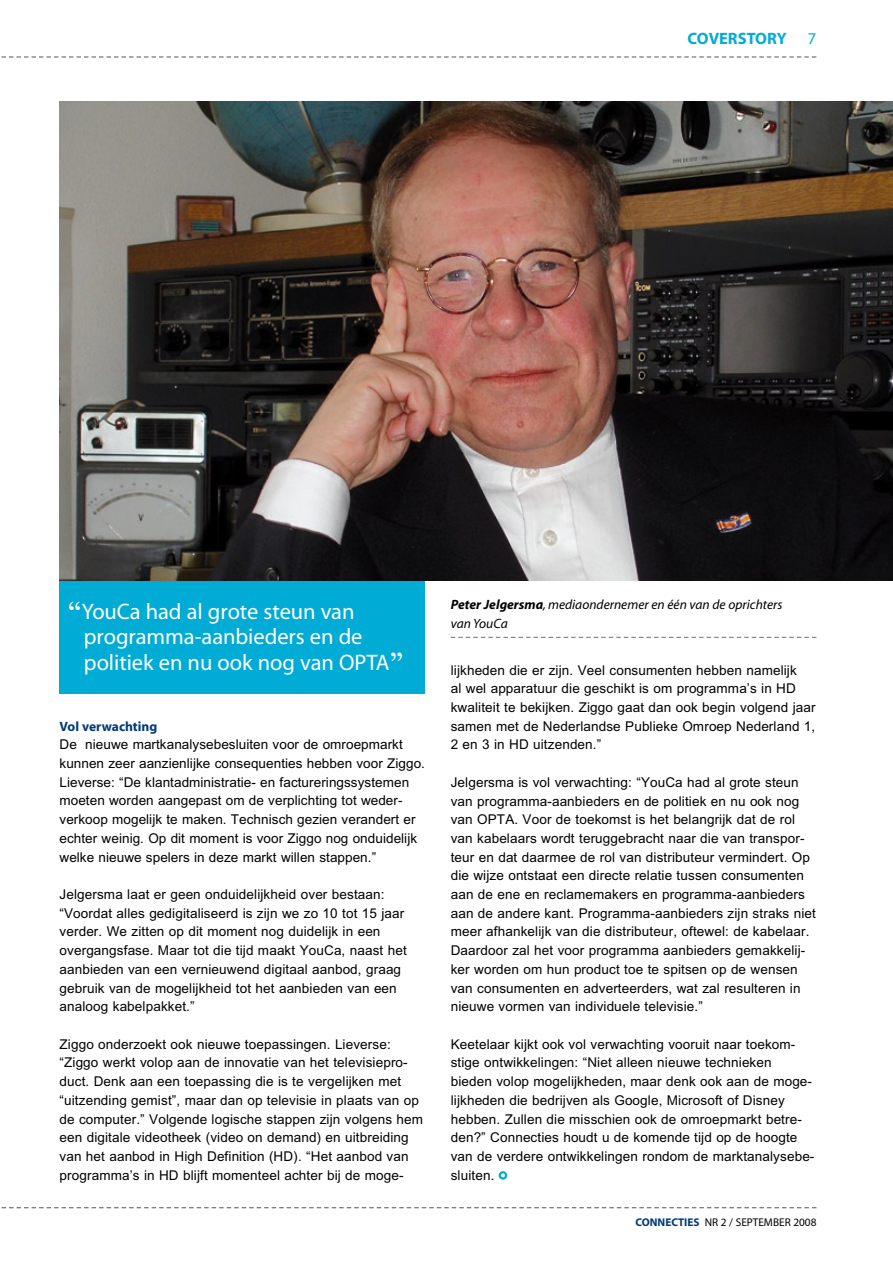
<style>
.page{position:relative;width:893px;height:1263px;background:#fff}
.page>*{position:absolute;margin:0;border:0;box-sizing:border-box;transform-origin:0 0}
.t1{font:22.5px/25.5px "Myriad MM 400 600";letter-spacing:-.005em;color:#fff}
.t2{font:16.5px "Myriad MM 700 600";color:#00acd6}
.t3{font:16.5px "Myriad MM 400 600";color:#00acd6}
.t4{font:13.5px/18.8px "M Arial";letter-spacing:.01em;color:#000}
.t5{font:13.5px/18.8px "Myriad MM It 400 600";color:#000}
.t6{font:13.5px "Myriad MM 700 600";color:#003b79}
.t7{font:11.25px "Myriad MM 400 600";color:#000}
.s1{font-family:"New Baskerville";font-size:36px}
.s2{font-family:"Myriad MM It 700 600"}
.s3{font-family:"Myriad MM 700 600";color:#003b79}
</style>
<div class="page">
<svg style="left:1px;top:56px;width:815px;height:2px"></svg>
<svg style="left:1px;top:1207px;width:815px;height:1px"></svg>
<div style="left:499px;top:1171px;width:8px;height:8px;border:2px solid #00acd6;border-radius:50%"></div>
<img style="left:60px;top:102px;width:833px;height:479px">
<div style="left:60px;top:581px;width:365px;height:112px;background:#00acd6"></div>
<svg style="left:451px;top:637px;width:365px;height:1px"></svg>
<p class="t2" style="left:687px;top:31px;width:101px">COVERSTORY</p>
<p class="t3" style="left:808px;top:31px;width:10px">7</p>
<h1 class="t1" style="left:84px;top:599px;width:322px;text-indent:-16px"><span class="s1">“</span>YouCa had al grote steun van programma-aanbieders en de politiek en nu ook nog van OPTA<span class="s1">”</span></h1>
<p class="t5" style="left:451px;top:596px;width:333px"><span class="s2">Peter Jelgersma</span>, mediaondernemer en één van de oprichters van YouCa</p>
<p class="t4" style="left:451px;top:660px;width:366px">lijkheden die er zijn. Veel consumenten hebben namelijk<br>al wel apparatuur die geschikt is om programma’s in HD kwaliteit te bekijken. Ziggo gaat dan ook begin volgend jaar samen met de Nederlandse Publieke Omroep Nederland 1, 2 en 3 in HD uitzenden.”</p>
<p class="t4" style="left:451px;top:773px;width:367px">Jelgersma is vol verwachting: “YouCa had al grote steun van programma-aanbieders en de politiek en nu ook nog van OPTA. Voor de toekomst is het belangrijk dat de rol van kabelaars wordt teruggebracht naar die van transpor&shy;teur en dat daarmee de rol van distributeur vermindert. Op die wijze ontstaat een directe relatie tussen consumenten aan de ene en reclamemakers en programma-aanbieders aan de andere kant. Programma-aanbieders zijn straks niet meer afhankelijk van die distributeur, oftewel: de kabelaar.<br>Daardoor zal het voor programma aanbieders gemakkelij&shy;ker worden om hun product toe te spitsen op de wensen van consumenten en adverteerders, wat zal resulteren in nieuwe vormen van individuele televisie.”</p>
<p class="t4" style="left:451px;top:1034px;width:365px">Keetelaar kijkt ook vol verwachting vooruit naar toekom&shy;stige ontwikkelingen: “Niet alleen nieuwe technieken bieden volop mogelijkheden, maar denk ook aan de moge&shy;lijkheden die bedrijven als Google, Microsoft of Disney hebben. Zullen die misschien ook de omroepmarkt betre&shy;den?” Connecties houdt u de komende tijd op de hoogte van de verdere ontwikkelingen rondom de marktanalysebe&shy;sluiten.</p>
<p class="t6" style="left:60px;top:719px;width:99px">Vol verwachting</p>
<p class="t4" style="left:60px;top:735px;width:367px">De nieuwe martkanalysebesluiten voor de omroepmarkt kunnen zeer aanzienlijke consequenties hebben voor Ziggo.<br>Lieverse: “De klantadministratie- en factureringssystemen moeten worden aangepast om de verplichting tot weder&shy;verkoop mogelijk te maken. Technisch gezien verandert er echter weinig. Op dit moment is voor Ziggo nog onduidelijk welke nieuwe spelers in deze markt willen stappen.”</p>
<p class="t4" style="left:60px;top:885px;width:349px">Jelgersma laat er geen onduidelijkheid over bestaan: “Voordat alles gedigitaliseerd is zijn we zo 10 tot 15 jaar verder. We zitten op dit moment nog duidelijk in een overgangsfase. Maar tot die tijd maakt YouCa, naast het aanbieden van een vernieuwend digitaal aanbod, graag gebruik van de mogelijkheid tot het aanbieden van een analoog kabelpakket.”</p>
<p class="t4" style="left:60px;top:1034px;width:365px">Ziggo onderzoekt ook nieuwe toepassingen. Lieverse: “Ziggo werkt volop aan de innovatie van het televisiepro&shy;duct. Denk aan een toepassing die is te vergelijken met “uitzending gemist”, maar dan op televisie in plaats van op de computer.” Volgende logische stappen zijn volgens hem een digitale videotheek (video on demand) en uitbreiding van het aanbod in High Definition (HD). “Het aanbod van programma’s in HD blijft momenteel achter bij de moge-</p>
<p class="t7" style="left:635px;top:1217px;width:108px"><span class="s3">CONNECTIES</span> NR 2 / SEPTEMBER</p>
<p class="t7" style="left:793px;top:1217px;width:25px">2008</p>
</div>
